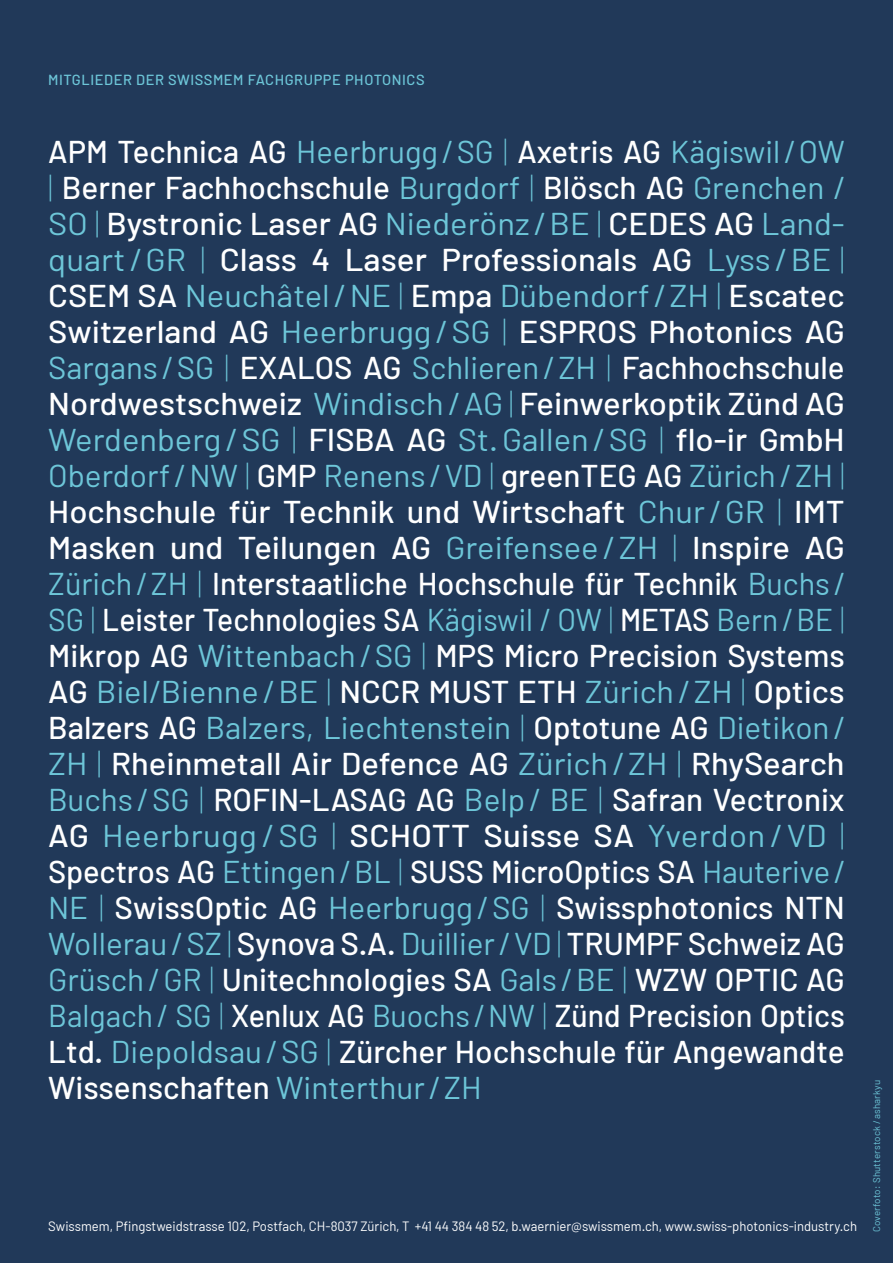
<style>
.page{position:relative;width:893px;height:1263px;background:#213959}
.page>*{position:absolute;margin:0;border:0;box-sizing:border-box;transform-origin:0 0}
.t1{font:500 31.5px/36px "Barlow";color:#fff;text-align:justify}
.t2{font:500 14.7px "Barlow";letter-spacing:.04em;color:#6dc6d8}
.t3{font:13.5px "Barlow";color:#fff}
.t4{font:9.75px "Barlow";letter-spacing:.02em;color:#6dc6d8}
.s1{font-weight:400;color:#6dc6d8}
.s2{font-weight:200;color:#6dc6d8}
</style>
<div class="page">
<p class="t2" style="left:48px;top:70px;width:378px">MITGLIEDER DER SWISSMEM FACHGRUPPE PHOTONICS</p>
<p class="t1" style="left:48px;top:133px;width:798px">APM Technica AG <span class="s1">Heerbrugg/SG</span> <span class="s2">|</span> Axetris AG <span class="s1">Kägiswil/OW </span><span class="s2">|</span> Berner Fachhochschule <span class="s1">Burgdorf</span> <span class="s2">|</span> Blösch AG <span class="s1">Grenchen / SO</span> <span class="s2">|</span> Bystronic Laser AG <span class="s1">Niederönz /BE</span> <span class="s2">|</span> CEDES AG <span class="s1">Land&shy;quart/GR</span> <span class="s2">|</span> Class 4 Laser Professionals AG <span class="s1">Lyss /BE</span> <span class="s2">| </span>CSEM SA <span class="s1">Neuchâtel/NE</span> <span class="s2">|</span> Empa <span class="s1">Dübendorf/ZH</span> <span class="s2">|</span> Escatec Switzerland AG <span class="s1">Heerbrugg/SG</span> <span class="s2">|</span> ESPROS Photonics AG <span class="s1">Sargans /SG</span> <span class="s2">|</span> EXALOS AG <span class="s1">Schlieren/ZH</span> <span class="s2">|</span> Fachhochschule Nordwestschweiz <span class="s1">Windisch/AG</span> <span class="s2">|</span> Feinwerkoptik Zünd AG <span class="s1">Werdenberg/SG</span> <span class="s2">|</span> FISBA AG <span class="s1">St.Gallen/SG</span> <span class="s2">|</span> flo-ir GmbH <span class="s1">Oberdorf/NW</span> <span class="s2">|</span> GMP <span class="s1">Renens /VD</span> <span class="s2">|</span> greenTEG AG <span class="s1">Zürich/ZH</span> <span class="s2">| </span>Hochschule für Technik und Wirtschaft <span class="s1">Chur/GR</span> <span class="s2">|</span> IMT Masken und Teilungen AG <span class="s1">Greifensee/ZH</span> <span class="s2">|</span> Inspire AG <span class="s1">Zürich/ZH</span> <span class="s2">|</span> Interstaatliche Hochschule für Technik <span class="s1">Buchs / SG</span> <span class="s2">|</span> Leister Technologies SA <span class="s1">Kägiswil / OW</span> <span class="s2">|</span> METAS <span class="s1">Bern/BE</span> <span class="s2">| </span>Mikrop AG <span class="s1">Wittenbach/SG</span> <span class="s2">|</span> MPS Micro Precision Systems AG <span class="s1">Biel/Bienne/BE</span> <span class="s2">|</span> NCCR MUST ETH <span class="s1">Zürich/ZH</span> <span class="s2">|</span> Optics Balzers AG <span class="s1">Balzers, Liechtenstein</span> <span class="s2">|</span> Optotune AG <span class="s1">Dietikon/ ZH</span> <span class="s2">|</span> Rheinmetall Air Defence AG <span class="s1">Zürich/ZH</span> <span class="s2">|</span> RhySearch <span class="s1">Buchs /SG</span> <span class="s2">|</span> ROFIN-LASAG AG <span class="s1">Belp/ BE</span> <span class="s2">|</span> Safran Vectronix AG <span class="s1">Heerbrugg /SG</span> <span class="s2">|</span> SCHOTT Suisse SA <span class="s1">Yverdon /VD</span> <span class="s2">| </span>Spectros AG <span class="s1">Ettingen/BL</span> <span class="s2">|</span> SUSS MicroOptics SA <span class="s1">Hauterive/ NE</span> <span class="s2">|</span> SwissOptic AG <span class="s1">Heerbrugg/SG</span> <span class="s2">|</span> Swissphotonics NTN <span class="s1">Wollerau/SZ</span> <span class="s2">|</span> Synova S.A. <span class="s1">Duillier/VD</span> <span class="s2">|</span> TRUMPF Schweiz AG <span class="s1">Grüsch/GR</span> <span class="s2">|</span> Unitechnologies SA <span class="s1">Gals /BE</span> <span class="s2">|</span> WZW OPTIC AG <span class="s1">Balgach/ SG</span> <span class="s2">|</span> Xenlux AG <span class="s1">Buochs /NW</span> <span class="s2">|</span> Zünd Precision Optics Ltd. <span class="s1">Diepoldsau/SG</span> <span class="s2">|</span> Zürcher Hochschule für Angewandte Wissenschaften <span class="s1">Winterthur/ZH</span></p>
<p class="t3" style="left:48px;top:1218px;width:810px">Swissmem, Pfingstweidstrasse 102, Postfach, CH-8037 Zürich, T +41 44 384 48 52, b.waernier@swissmem.ch, www.swiss-photonics-industry.ch</p>
<p class="t4" style="left:871px;top:1232px;width:154px;rotate:-90deg">Coverfoto: Shutterstock / asharkyu</p>
</div>
